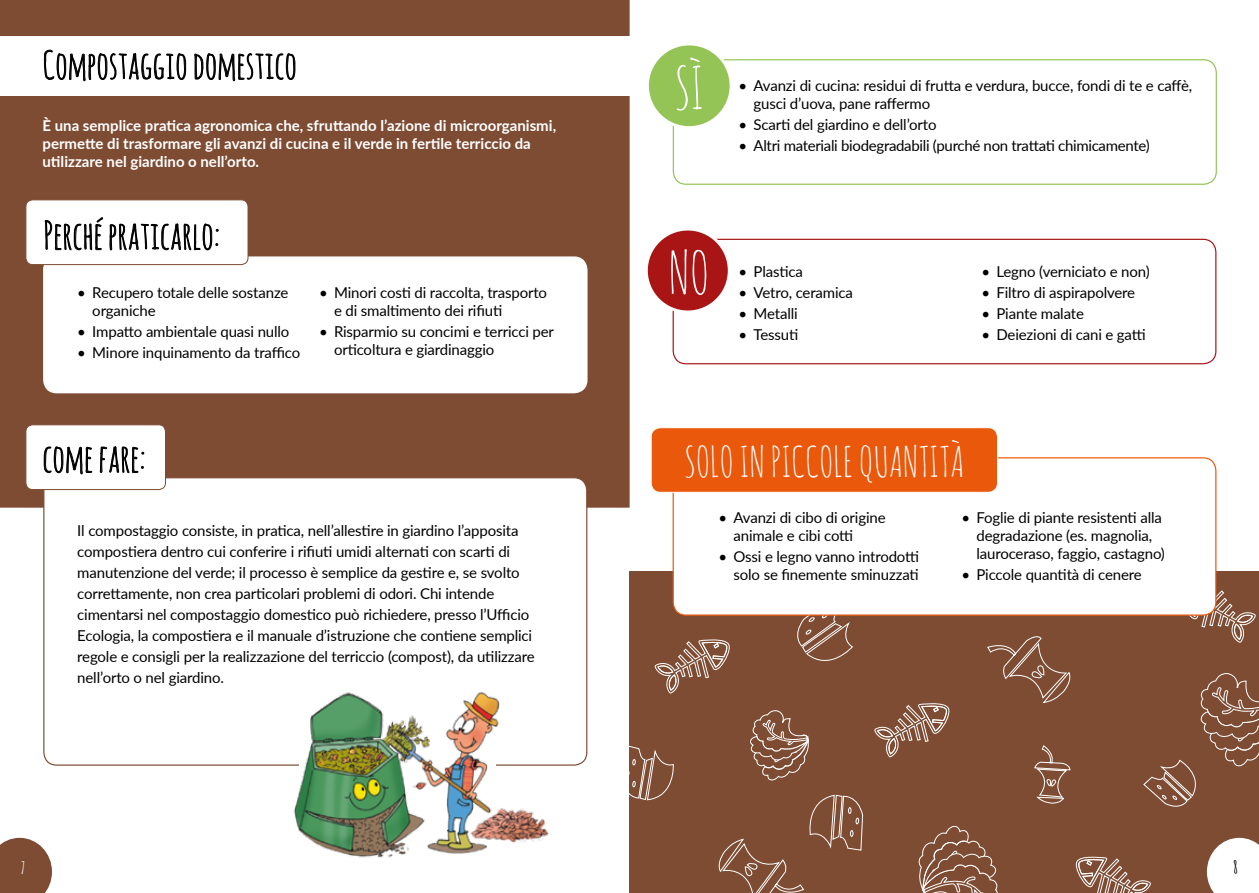
<style>
.page{position:relative;width:1259px;height:893px;background:#fff}
.page>*{position:absolute;margin:0;border:0;box-sizing:border-box;transform-origin:0 0}
.t1{font:57.9px "Amatic SC";color:#fff}
.t2{font:57.3px "Amatic SC";color:#fff}
.t3{font:41.4px "Amatic SC";color:#fff}
.t4{font:37.5px "Amatic SC";color:#000}
.t5{font:700 16.5px "Amatic";color:#fff}
.t6{font:700 16.5px "Amatic";color:#000}
.t7{font:15px/18px "Lato";letter-spacing:-.01em;color:#000}
.t8{font:700 15px/18px "Lato";color:#fff}
</style>
<div class="page">
<div style="left:629px;top:572px;width:630px;height:321px;background:#7e4c33"></div>
<svg style="left:654px;top:639px;width:76px;height:55px"></svg>
<svg style="left:1189px;top:589px;width:66px;height:54px"></svg>
<svg style="left:1075px;top:857px;width:76px;height:36px"></svg>
<svg style="left:0;top:838px;width:52px;height:55px"></svg>
<div style="left:0;top:0;width:629px;height:508px;background:#7e4c33"></div>
<div style="left:0;top:36px;width:629px;height:60px;background:#fff"></div>
<svg style="left:44px;top:49px;width:142px;height:33px"></svg>
<svg style="left:194px;top:0;width:102px;height:82px"></svg>
<div style="left:44px;top:257px;width:543px;height:136px;background:#fff;border-radius:13px"></div>
<div style="left:43px;top:256px;width:544px;height:137px;border:2px solid #fff;border-radius:13px"></div>
<div style="left:44px;top:478px;width:543px;height:287px;background:#fff;border-radius:13px"></div>
<svg style="left:1206px;top:838px;width:53px;height:55px"></svg>
<div style="left:26px;top:200px;width:222px;height:65px;background:#fff;border-radius:7px"></div>
<div style="left:26px;top:199px;width:222px;height:66px;border:1px solid #7e4c33;border-radius:7px"></div>
<div style="left:26px;top:425px;width:139px;height:65px;background:#fff;border-radius:7px"></div>
<div style="left:26px;top:424px;width:140px;height:66px;border:1px solid #7e4c33;border-radius:7px"></div>
<svg style="left:45px;top:168px;width:58px;height:146px"></svg>
<svg style="left:109px;top:168px;width:110px;height:98px"></svg>
<svg style="left:44px;top:391px;width:48px;height:84px"></svg>
<svg style="left:100px;top:422px;width:44px;height:69px"></svg>
<div style="left:673px;top:59px;width:543px;height:126px;border:1px solid #94c356;border-radius:13px"></div>
<div style="left:647px;top:44px;width:84px;height:84px;background:#94c356;border-radius:50%"></div>
<div style="left:646px;top:42px;width:86px;height:87px;border:3px solid #fff;border-radius:50%"></div>
<div style="left:672px;top:239px;width:544px;height:125px;border:1px solid #a91515;border-radius:13px"></div>
<div style="left:646px;top:229px;width:83px;height:83px;background:#a91515;border-radius:50%"></div>
<div style="left:645px;top:228px;width:85px;height:85px;border:3px solid #fff;border-radius:50%"></div>
<img style="left:284px;top:692px;width:272px;height:166px">
<svg style="left:797px;top:616px;width:56px;height:45px"></svg>
<svg style="left:629px;top:745px;width:45px;height:55px"></svg>
<svg style="left:718px;top:795px;width:145px;height:98px"></svg>
<svg style="left:987px;top:636px;width:84px;height:67px"></svg>
<svg style="left:1034px;top:746px;width:37px;height:58px"></svg>
<svg style="left:918px;top:825px;width:80px;height:68px"></svg>
<svg style="left:750px;top:710px;width:59px;height:71px"></svg>
<svg style="left:1143px;top:673px;width:116px;height:134px"></svg>
<div style="left:673px;top:458px;width:542px;height:157px;background:#fff;border-radius:13px"></div>
<div style="left:672px;top:457px;width:544px;height:159px;border:1px solid #ea580c;border-radius:13px"></div>
<div style="left:651px;top:428px;width:346px;height:64px;background:#ea580c;border-radius:9px"></div>
<div style="left:651px;top:427px;width:347px;height:66px;border:1px solid #fff;border-radius:9px"></div>
<svg style="left:874px;top:703px;width:76px;height:54px"></svg>
<h3 class="t4" style="left:43px;top:41px;width:256px">Compostaggio domestico</h3>
<p class="t8" style="left:43px;top:116px;width:515px">È una semplice pratica agronomica che, sfruttando l’azione di microorganismi, permette di trasformare gli avanzi di cucina e il verde in fertile terriccio da utilizzare nel giardino o nell’orto.</p>
<h3 class="t4" style="left:44px;top:211px;width:178px">Perché praticarlo:</h3>
<p class="t7" style="left:92px;top:282px;width:198px;text-indent:-15px">• Recupero totale delle sostanze organiche</p>
<p class="t7" style="left:77px;top:321px;width:214px">• Impatto ambientale quasi nullo</p>
<p class="t7" style="left:77px;top:342px;width:224px">• Minore inquinamento da traffico</p>
<p class="t7" style="left:334px;top:282px;width:215px;text-indent:-15px">• Minori costi di raccolta, trasporto e di smaltimento dei rifiuti</p>
<p class="t7" style="left:334px;top:321px;width:221px;text-indent:-15px">• Risparmio su concimi e terricci per orticoltura e giardinaggio</p>
<h3 class="t4" style="left:43px;top:434px;width:105px">come fare:</h3>
<p class="t7" style="left:77px;top:519px;width:459px;line-height:21px">Il compostaggio consiste, in pratica, nell’allestire in giardino l’apposita compostiera dentro cui conferire i rifiuti umidi alternati con scarti di manutenzione del verde; il processo è semplice da gestire e, se svolto correttamente, non crea particolari problemi di odori. Chi intende cimentarsi nel compostaggio domestico può richiedere, presso l’Ufficio Ecologia, la compostiera e il manuale d’istruzione che contiene semplici regole e consigli per la realizzazione del terriccio (compost), da utilizzare nell’orto o nel giardino.</p>
<p class="t5" style="left:21px;top:856px;width:5px">7</p>
<h1 class="t1" style="left:674px;top:50px;width:31px">SÌ</h1>
<p class="t7" style="left:753px;top:76px;width:440px;text-indent:-15px">• Avanzi di cucina: residui di frutta e verdura, bucce, fondi di te e caffè, gusci d’uova, pane raffermo</p>
<p class="t7" style="left:738px;top:115px;width:200px">• Scarti del giardino e dell’orto</p>
<p class="t7" style="left:738px;top:136px;width:413px">• Altri materiali biodegradabili (purché non trattati chimicamente)</p>
<h2 class="t2" style="left:668px;top:236px;width:43px">NO</h2>
<p class="t7" style="left:738px;top:262px;width:66px">• Plastica</p>
<p class="t7" style="left:738px;top:283px;width:116px">• Vetro, ceramica</p>
<p class="t7" style="left:738px;top:304px;width:61px">• Metalli</p>
<p class="t7" style="left:738px;top:325px;width:61px">• Tessuti</p>
<p class="t7" style="left:981px;top:262px;width:170px">• Legno (verniciato e non)</p>
<p class="t7" style="left:981px;top:283px;width:155px">• Filtro di aspirapolvere</p>
<p class="t7" style="left:981px;top:304px;width:104px">• Piante malate</p>
<p class="t7" style="left:981px;top:325px;width:166px">• Deiezioni di cani e gatti</p>
<h3 class="t3" style="left:684px;top:435px;width:281px">SOLO IN PICCOLE QUANTITÀ</h3>
<p class="t7" style="left:733px;top:508px;width:154px;text-indent:-15px">• Avanzi di cibo di origine animale e cibi cotti</p>
<p class="t7" style="left:718px;top:547px;width:202px;text-align:right">• Ossi e legno vanno introdotti solo se finemente sminuzzati</p>
<p class="t7" style="left:976px;top:508px;width:190px;text-indent:-15px">• Foglie di piante resistenti alla degradazione (es. magnolia, lauroceraso, faggio, castagno)</p>
<p class="t7" style="left:961px;top:565px;width:182px">• Piccole quantità di cenere</p>
<p class="t6" style="left:1233px;top:856px;width:6px">8</p>
</div>
